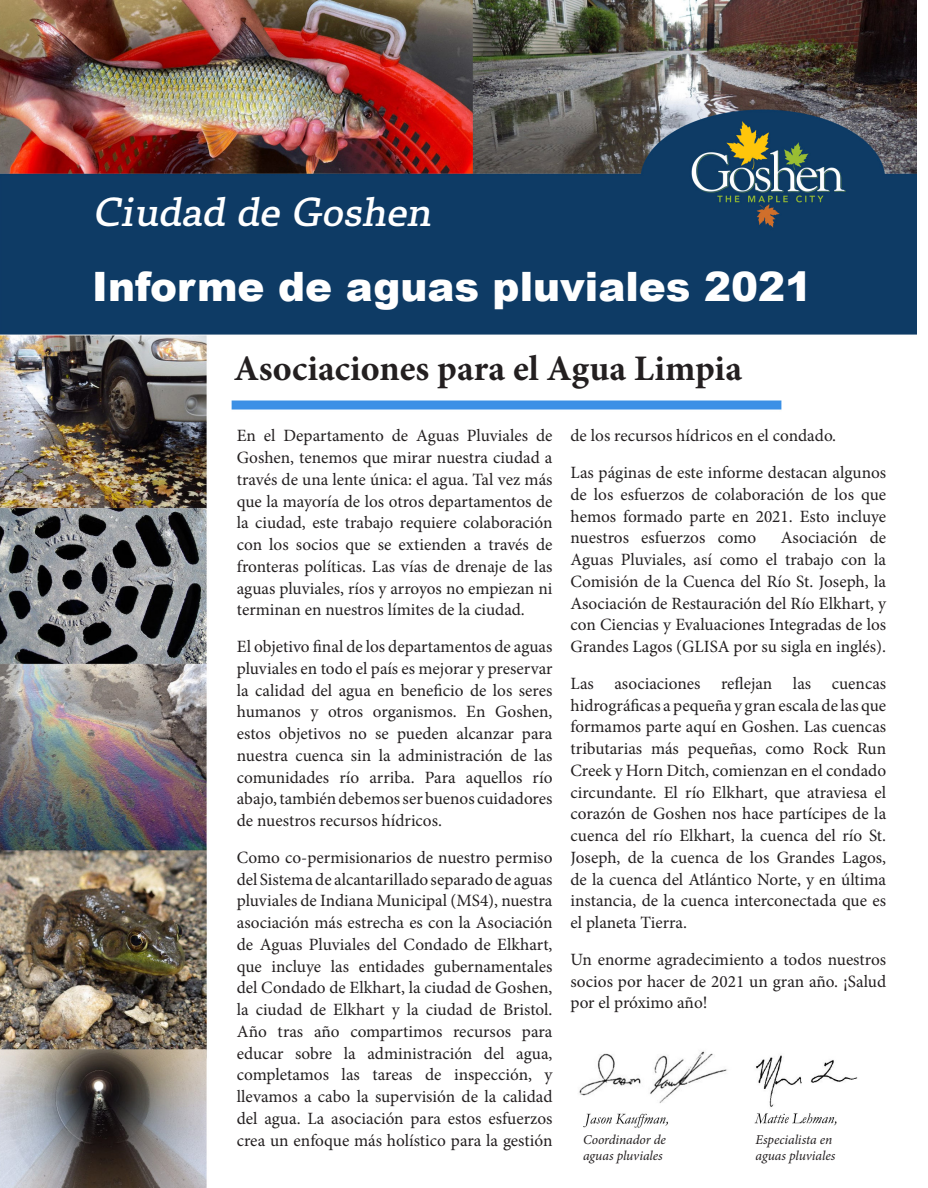
<style>
.page{position:relative;width:928px;height:1188px;background:#fff}
.page>*{position:absolute;margin:0;border:0;box-sizing:border-box;transform-origin:0 0}
.t1{font:900 40.5px "Arial";color:#fff}
.t2{font:italic 37.5px "Toppan Bunkyu Gothic Pr 6 N DB";color:#fff}
.t3{font:700 36px "Minion Pro";color:#231f20}
.t4{font:17.25px/21.8px "Minion Pro";color:#231f20;text-align:justify}
.t5{font:italic 13.5px "Minion Pro";letter-spacing:-.005em;color:#231f20}
</style>
<div class="page">
<img style="left:0;top:0;width:917px;height:1188px">
<p class="t2" style="left:92px;top:191px;width:351px">Ciudad de Goshen</p>
<p class="t1" style="left:92px;top:257px;width:721px">Informe de aguas pluviales 2021</p>
<p class="t3" style="left:234px;top:343px;width:510px">Asociaciones para el Agua Limpia</p>
<p class="t4" style="left:237px;top:425px;width:317px">En el Departamento de Aguas Pluviales de Goshen, tenemos que mirar nuestra ciudad a través de una lente única: el agua. Tal vez más que la mayoría de los otros departamentos de la ciudad, este trabajo requiere colaboración con los socios que se extienden a través de fronteras políticas. Las vías de drenaje de las aguas pluviales, ríos y arroyos no empiezan ni terminan en nuestros límites de la ciudad.</p>
<p class="t4" style="left:237px;top:636px;width:317px">El objetivo final de los departamentos de aguas pluviales en todo el país es mejorar y preservar</p>
<p class="t4" style="left:237px;top:679px;width:317px">la calidad del agua en beneficio de los seres humanos y otros organismos. En Goshen, estos objetivos no se pueden alcanzar para nuestra cuenca sin la administración de las comunidades río arriba. Para aquellos río abajo, también debemos ser buenos cuidadores de nuestros recursos hídricos.</p>
<p class="t4" style="left:237px;top:847px;width:317px">Como co-permisionarios de nuestro permiso del Sistema de alcantarillado separado de aguas pluviales de Indiana Municipal (MS4), nuestra asociación más estrecha es con la Asociación de Aguas Pluviales del Condado de Elkhart, que incluye las entidades gubernamentales del Condado de Elkhart, la ciudad de Goshen, la ciudad de Elkhart y la ciudad de Bristol.<br>Año tras año compartimos recursos para educar sobre la administración del agua, completamos las tareas de inspección, y llevamos a cabo la supervisión de la calidad del agua. La asociación para estos esfuerzos crea un enfoque más holístico para la gestión</p>
<p class="t4" style="left:571px;top:425px;width:267px">de los recursos hídricos en el condado.</p>
<p class="t4" style="left:571px;top:462px;width:317px">Las páginas de este informe destacan algunos de los esfuerzos de colaboración de los que hemos formado parte en 2021. Esto incluye nuestros esfuerzos como</p>
<p class="t4" style="left:571px;top:527px;width:317px;text-indent:210px">Asociación de Aguas Pluviales, así como el trabajo con la Comisión de la Cuenca del Río St. Joseph, la Asociación de Restauración del Río Elkhart, y con Ciencias y Evaluaciones Integradas de los Grandes Lagos (GLISA por su sigla en inglés).</p>
<p class="t4" style="left:571px;top:673px;width:317px">Las asociaciones reflejan las cuencas hidrográficas a pequeña y gran escala de las que formamos parte aquí en Goshen. Las cuencas tributarias más pequeñas, como Rock Run Creek y Horn Ditch, comienzan en el condado circundante. El río Elkhart, que atraviesa el corazón de Goshen nos hace partícipes de la cuenca del río Elkhart, la cuenca del río St.<br>Joseph, de la cuenca de los Grandes Lagos, de la cuenca del Atlántico Norte, y en última instancia, de la cuenca interconectada que es el planeta Tierra.</p>
<p class="t4" style="left:571px;top:949px;width:317px">Un enorme agradecimiento a todos nuestros socios por hacer de 2021 un gran año. ¡Salud por el próximo año!</p>
<p class="t5" style="left:583px;top:1130px;width:84px">Coordinador de</p>
<p class="t5" style="left:756px;top:1130px;width:78px">Especialista en</p>
<p class="t5" style="left:583px;top:1147px;width:81px">aguas pluviales</p>
<p class="t5" style="left:756px;top:1147px;width:81px">aguas pluviales</p>
</div>
